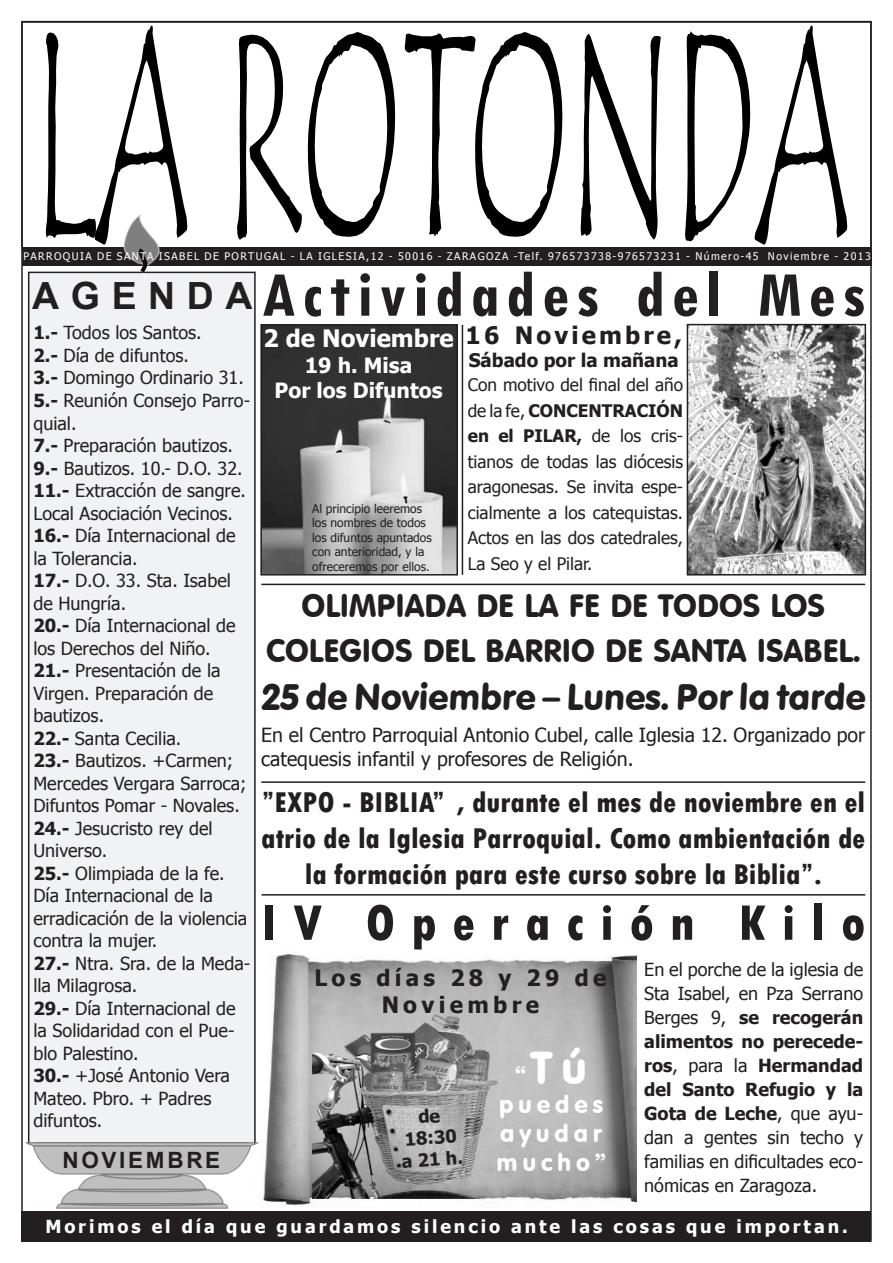
<style>
.page{position:relative;width:893px;height:1263px;background:#fff}
.page>*{position:absolute;margin:0;border:0;box-sizing:border-box;transform-origin:0 0}
.t1{font:700 condensed 67.5px "Tw Cen";letter-spacing:.1em;color:#231f20}
.t2{font:800 condensed 52.5px "Tw Cen";letter-spacing:.31em;color:#231f20}
.t3{font:45px "VAG Rounded BT";color:#fff}
.t4{font:700 37.5px "Arial";letter-spacing:.31em;color:#231f20}
.t5{font:36px "VAG Rounded BT";color:#231f20}
.t6{font:31.5px "VAG Rounded BT";color:#231f20}
.t7{font:800 condensed 30px/36px "Tw Cen";color:#231f20;text-align:center}
.t8{font:24px "VAG Rounded BT";letter-spacing:.2em;color:#fff}
.t9{font:700 24px "Tahoma";color:#fff}
.t10{font:700 24px "Tahoma";letter-spacing:.13em;color:#231f20}
.t11{font:700 22.5px "Tahoma";letter-spacing:.19em;color:#231f20}
.t12{font:700 22.5px "Arial";letter-spacing:.12em;color:#231f20}
.t13{font:700 21px "Tahoma";color:#fff}
.t14{font:19.5px/23.4px "Tahoma";color:#231f20}
.t15{font:700 18.75px "Tahoma";color:#231f20}
.t16{font:18px/22.5px "Tahoma";color:#231f20}
.t17{font:700 18px "Tahoma";letter-spacing:.16em;color:#fff}
.t18{font:700 18px "Tahoma";color:#231f20}
.t19{font:17.25px/25.5px "Tahoma";color:#231f20;text-align:justify}
.t20{font:12px/14.4px "Tahoma";color:#231f20}
.t21{font:10.5px "Tahoma";letter-spacing:.135em;color:#fff}
.s1{font-weight:700}
.s2{font-size:24px}
</style>
<div class="page">
<img style="left:258px;top:954px;width:378px;height:251px">
<img style="left:690px;top:327px;width:173px;height:245px">
<div style="left:687px;top:324px;width:179px;height:251px;border:2px solid #231f20"></div>
<img style="left:263px;top:327px;width:192px;height:245px">
<div style="left:260px;top:324px;width:198px;height:251px;border:2px solid #231f20"></div>
<hr style="left:462px;top:325px;width:1px;height:250px;background:#231f20">
<svg style="left:46px;top:25px;width:141px;height:220px"></svg>
<svg style="left:237px;top:35px;width:65px;height:205px"></svg>
<svg style="left:308px;top:32px;width:87px;height:205px"></svg>
<svg style="left:405px;top:32px;width:157px;height:205px"></svg>
<svg style="left:581px;top:34px;width:80px;height:206px"></svg>
<svg style="left:685px;top:25px;width:162px;height:220px"></svg>
<div style="left:21px;top:21px;width:851px;height:228px;border:2px solid #231f20"></div>
<div style="left:22px;top:247px;width:850px;height:19px;background:#231f20"></div>
<div style="left:21px;top:1211px;width:850px;height:31px;background:#231f20"></div>
<div style="left:29px;top:272px;width:226px;height:871px;background:#f1f2f3"></div>
<div style="left:28px;top:272px;width:228px;height:872px;border:2px solid #231f20"></div>
<img style="left:124px;top:214px;width:36px;height:59px">
<img style="left:26px;top:1142px;width:232px;height:67px">
<hr style="left:261px;top:894px;width:604px;height:1px;background:#231f20">
<hr style="left:261px;top:584px;width:604px;height:1px;background:#231f20">
<hr style="left:261px;top:781px;width:604px;height:2px;background:#231f20">
<svg style="left:418px;top:1109px;width:22px;height:15px"></svg>
<p class="t21" style="left:23px;top:249px;width:849px">PARROQUIA DE SANTA ISABEL DE PORTUGAL - LA IGLESIA,12 - 50016 - ZARAGOZA -Telf. 976573738-976573231 - Número-45 Noviembre - 2013</p>
<p class="t4" style="left:32px;top:271px;width:222px">AGENDA</p>
<p class="t16" style="left:33px;top:321px;width:170px"><span class="s1">1.-</span> Todos los Santos.</p>
<p class="t16" style="left:33px;top:343px;width:157px"><span class="s1">2.-</span> Día de difuntos.</p>
<p class="t16" style="left:33px;top:366px;width:212px"><span class="s1">3.-</span> Domingo Ordinario 31.</p>
<p class="t16" style="left:33px;top:388px;width:218px"><span class="s1">5.-</span> Reunión Consejo Parro&shy;quial.</p>
<p class="t16" style="left:33px;top:433px;width:201px"><span class="s1">7.-</span> Preparación bautizos.</p>
<p class="t16" style="left:33px;top:456px;width:211px"><span class="s1">9.-</span> Bautizos. 10.- D.O. 32.</p>
<p class="t16" style="left:33px;top:478px;width:214px"><span class="s1">11.-</span> Extracción de sangre.<br>Local Asociación Vecinos.</p>
<p class="t16" style="left:33px;top:523px;width:204px"><span class="s1">16.-</span> Día Internacional de la Tolerancia.</p>
<p class="t16" style="left:33px;top:568px;width:199px"><span class="s1">17.-</span> D.O. 33. Sta. Isabel de Hungría.</p>
<p class="t16" style="left:33px;top:613px;width:204px"><span class="s1">20.-</span> Día Internacional de los Derechos del Niño.</p>
<p class="t16" style="left:33px;top:658px;width:189px"><span class="s1">21.-</span> Presentación de la<br>Virgen. Preparación de bautizos.</p>
<p class="t16" style="left:33px;top:726px;width:150px"><span class="s1">22.-</span> Santa Cecilia.</p>
<p class="t16" style="left:33px;top:748px;width:215px"><span class="s1">23.-</span> Bautizos. +Carmen;<br>Mercedes Vergara Sarroca;<br>Difuntos Pomar - Novales.</p>
<p class="t16" style="left:33px;top:816px;width:181px"><span class="s1">24.-</span> Jesucristo rey del<br>Universo.</p>
<p class="t16" style="left:33px;top:861px;width:215px"><span class="s1">25.-</span> Olimpiada de la fe.<br>Día Internacional de la erradicación de la violencia contra la mujer.</p>
<p class="t16" style="left:33px;top:951px;width:218px"><span class="s1">27.-</span> Ntra. Sra. de la Meda&shy;lla Milagrosa.</p>
<p class="t16" style="left:33px;top:996px;width:204px;text-align:justify"><span class="s1">29.-</span> Día Internacional de la Solidaridad con el Pue&shy;blo Palestino.</p>
<p class="t16" style="left:33px;top:1063px;width:198px"><span class="s1">30.-</span> +José Antonio Vera<br>Mateo. Pbro. + Padres difuntos.</p>
<p class="t12" style="left:62px;top:1145px;width:159px">NOVIEMBRE</p>
<p class="t1" style="left:261px;top:254px;width:605px">Actividades del Mes</p>
<p class="t9" style="left:264px;top:322px;width:192px">2 de Noviembre</p>
<p class="t13" style="left:305px;top:350px;width:109px">19 h. Misa</p>
<p class="t13" style="left:275px;top:375px;width:169px">Por los Difuntos</p>
<p class="t20" style="left:312px;top:501px;width:121px">Al principio leeremos los nombres de todos los difuntos apuntados con anterioridad, y la ofreceremos por ellos.</p>
<p class="t10" style="left:466px;top:318px;width:218px">16 Noviembre,</p>
<p class="t15" style="left:469px;top:347px;width:211px">Sábado por la mañana</p>
<p class="t19" style="left:468px;top:372px;width:217px">Con motivo del final del año de la fe, <span class="s1">CONCENTRACIÓN en el PILAR,</span> de los cris&shy;tianos de todas las diócesis aragonesas. Se invita espe&shy;cialmente a los catequistas.<br>Actos en las dos catedrales, La Seo y el Pilar.</p>
<p class="t6" style="left:302px;top:586px;width:525px">OLIMPIADA DE LA FE DE TODOS LOS</p>
<p class="t6" style="left:266px;top:631px;width:596px">COLEGIOS DEL BARRIO DE SANTA ISABEL.</p>
<p class="t5" style="left:261px;top:674px;width:608px">25 de Noviembre – Lunes. Por la tarde</p>
<p class="t14" style="left:261px;top:723px;width:605px">En el Centro Parroquial Antonio Cubel, calle Iglesia 12. Organizado por catequesis infantil y profesores de Religión.</p>
<p class="t7" style="left:261px;top:784px;width:605px">”EXPO - BIBLIA” , durante el mes de noviembre en el atrio de la Iglesia Parroquial. Como ambientación de la formación para este curso sobre la Biblia”.</p>
<p class="t2" style="left:261px;top:892px;width:605px">IV Operación Kilo</p>
<p class="t11" style="left:314px;top:962px;width:294px">Los días 28 y 29 de</p>
<p class="t11" style="left:382px;top:989px;width:159px">Noviembre</p>
<p class="t16" style="left:644px;top:957px;width:220px;line-height:24px;text-align:justify">En el porche de la iglesia de Sta Isabel, en Pza Serrano Berges 9, <span class="s1">se recogerán alimentos no perecede&shy;ros</span>, para la <span class="s1">Hermandad del Santo Refugio y la Gota de Leche</span>, que ayu&shy;dan a gentes sin techo y familias en dificultades eco&shy;nómicas en Zaragoza.</p>
<p class="t3" style="left:515px;top:1040px;width:73px"><span class="s2">“</span>Tú</p>
<p class="t8" style="left:499px;top:1089px;width:106px">puedes</p>
<p class="t8" style="left:500px;top:1118px;width:103px">ayudar</p>
<p class="t8" style="left:496px;top:1147px;width:111px">mucho”</p>
<p class="t18" style="left:404px;top:1127px;width:54px;rotate:-4deg">18:30</p>
<p class="t18" style="left:401px;top:1149px;width:63px;rotate:-4deg">a 21 h.</p>
<p class="t17" style="left:45px;top:1214px;width:804px">Morimos el día que guardamos silencio ante las cosas que importan.</p>
</div>
